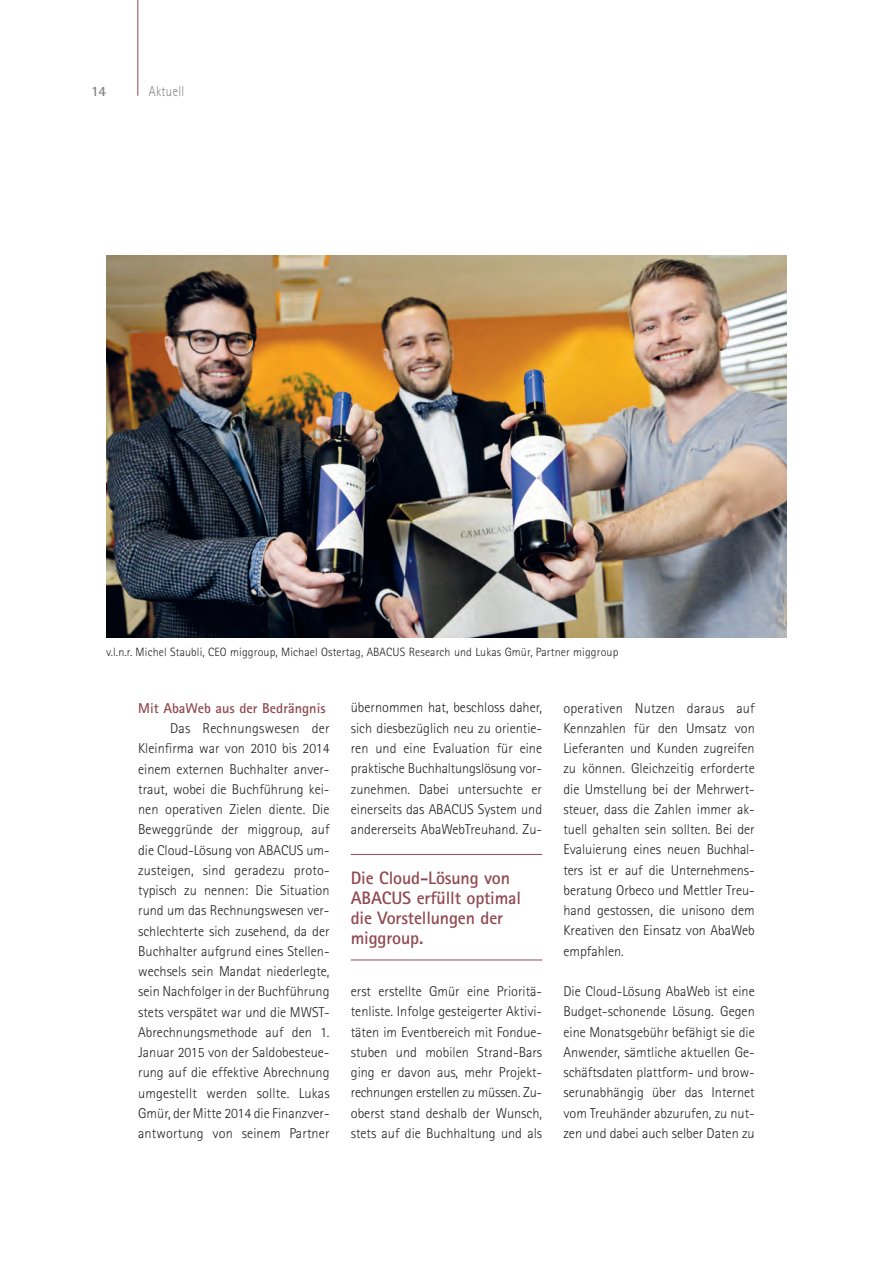
<style>
.page{position:relative;width:893px;height:1263px;background:#fff}
.page>*{position:absolute;margin:0;border:0;box-sizing:border-box;transform-origin:0 0}
.t1{font:700 18px/20.2px "Rotis Sans Serif";letter-spacing:-.01em;color:#904850}
.t2{font:300 14.25px/20.2px "Rotis Sans Serif";color:#231f20;text-align:justify}
.t3{font:700 14.25px "Rotis Sans Serif";color:#904850}
.t4{font:300 14.25px "Rotis Sans Serif";letter-spacing:.025em;color:#808285;scale:.9 1}
.t5{font:700 14.25px "Rotis Sans Serif";color:#808285}
.t6{font:300 12px "Rotis Sans Serif";letter-spacing:.01em;color:#231f20}
</style>
<div class="page">
<hr style="left:137px;top:0;width:1px;height:96px;background:#904850">
<img style="left:106px;top:255px;width:681px;height:383px">
<hr style="left:351px;top:854px;width:191px;height:1px;background:#904850">
<hr style="left:351px;top:959px;width:191px;height:1px;background:#904850">
<p class="t5" style="left:91px;top:82px;width:17px">14</p>
<p class="t4" style="left:149px;top:83px;width:41px">Aktuell</p>
<p class="t6" style="left:106px;top:645px;width:514px">v.l.n.r. Michel Staubli, CEO miggroup, Michael Ostertag, ABACUS Research und Lukas Gmür, Partner miggroup</p>
<p class="t3" style="left:138px;top:699px;width:189px">Mit AbaWeb aus der Bedrängnis</p>
<p class="t2" style="left:138px;top:718px;width:193px;text-indent:32px">Das Rechnungswesen der Kleinfirma war von 2010 bis 2014 einem externen Buchhalter anver&shy;traut, wobei die Buchführung kei&shy;nen operativen Zielen diente. Die Beweggründe der miggroup, auf die Cloud-Lösung von ABACUS um&shy;zusteigen, sind geradezu proto&shy;typisch zu nennen: Die Situation rund um das Rechnungswesen ver&shy;schlechterte sich zusehend, da der Buchhalter aufgrund eines Stellen&shy;wechsels sein Mandat niederlegte, sein Nachfolger in der Buchführung stets verspätet war und die MWST-Abrechnungsmethode auf den 1.<br>Januar 2015 von der Saldobesteue&shy;rung auf die effektive Abrechnung umgestellt werden sollte. Lukas Gmür, der Mitte 2014 die Finanzver&shy;antwortung von seinem Partner</p>
<p class="t2" style="left:351px;top:697px;width:193px">übernommen hat, beschloss daher, sich diesbezüglich neu zu orientie&shy;ren und eine Evaluation für eine praktische Buchhaltungslösung vor&shy;zunehmen. Dabei untersuchte er einerseits das ABACUS System und andererseits AbaWebTreuhand. Zu-</p>
<p class="t1" style="left:351px;top:867px;width:172px">Die Cloud-Lösung von<br>ABACUS erfüllt optimal die Vorstellungen der miggroup.</p>
<p class="t2" style="left:351px;top:981px;width:193px">erst erstellte Gmür eine Prioritä&shy;tenliste. Infolge gesteigerter Aktivi&shy;täten im Eventbereich mit Fondue&shy;stuben und mobilen Strand-Bars ging er davon aus, mehr Projekt&shy;rechnungen erstellen zu müssen. Zu&shy;oberst stand deshalb der Wunsch, stets auf die Buchhaltung und als</p>
<p class="t2" style="left:563px;top:697px;width:193px">operativen Nutzen daraus auf Kennzahlen für den Umsatz von Lieferanten und Kunden zugreifen zu können. Gleichzeitig erforderte die Umstellung bei der Mehrwert&shy;steuer, dass die Zahlen immer ak&shy;tuell gehalten sein sollten. Bei der Evaluierung eines neuen Buchhal&shy;ters ist er auf die Unternehmens&shy;beratung Orbeco und Mettler Treu&shy;hand gestossen, die unisono dem Kreativen den Einsatz von AbaWeb empfahlen.</p>
<p class="t2" style="left:563px;top:981px;width:193px">Die Cloud-Lösung AbaWeb ist eine Budget-schonende Lösung. Gegen eine Monatsgebühr befähigt sie die Anwender, sämtliche aktuellen Ge&shy;schäftsdaten plattform- und brow&shy;serunabhängig über das Internet vom Treuhänder abzurufen, zu nut&shy;zen und dabei auch selber Daten zu</p>
</div>
